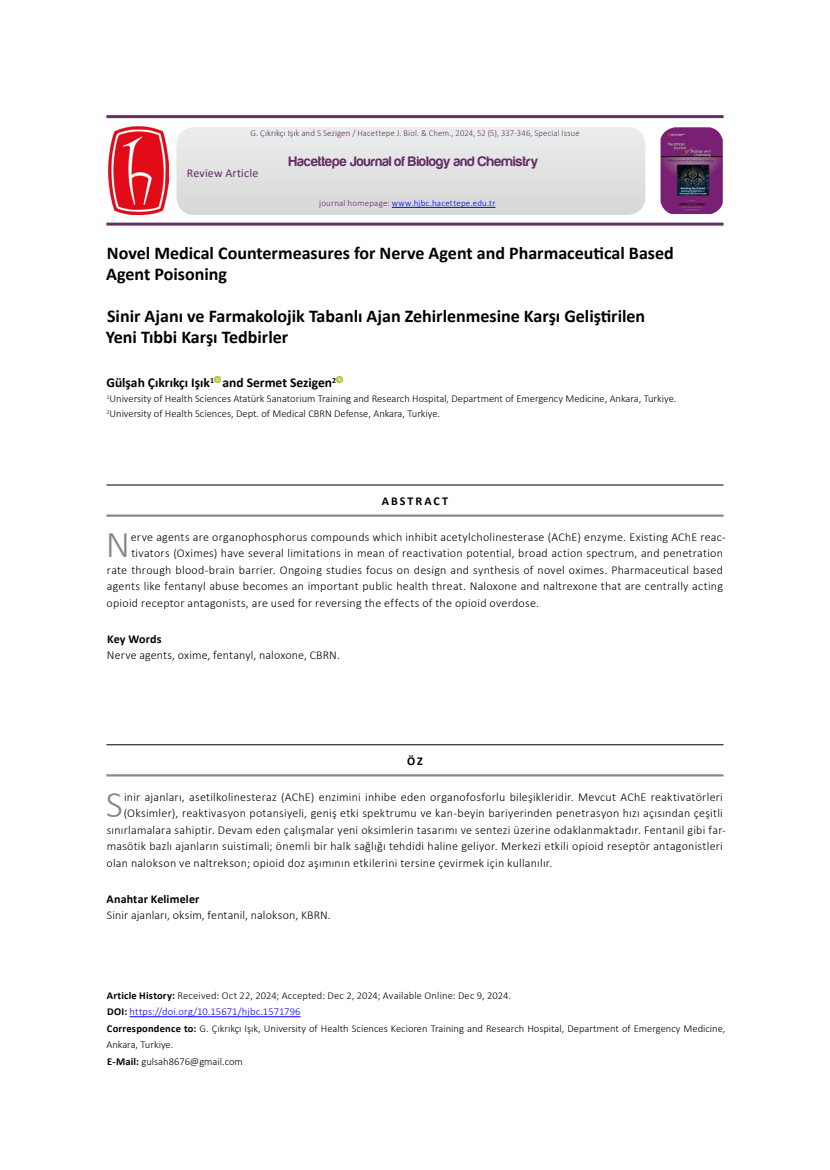
<style>
.page{position:relative;width:830px;height:1170px;background:#fff}
.page>*{position:absolute;margin:0;border:0;box-sizing:border-box;transform-origin:0 0}
.t1{font:300 37.95px "Calibri";color:#878787}
.t2{font:700 18px/21px "Calibri";color:#000}
.t3{font:14.25px "Harabara";letter-spacing:.015em;color:#642e68}
.t4{font:700 13.5px "Calibri";color:#000}
.t5{font:300 12px "Calibri";letter-spacing:.02em;color:#000}
.t6{font:700 12px "Calibri";letter-spacing:.015em;color:#000}
.t7{font:12px "Calibri";letter-spacing:.015em;color:#642e68}
.t8{font:700 12px "Calibri";letter-spacing:.17em;color:#000}
.t9{font:300 10.5px/16.5px "Calibri";color:#000}
.t10{font:300 9px "Calibri";letter-spacing:.015em;color:#642e68}
.t11{font:300 9px "Calibri";letter-spacing:.02em;color:#00f}
.s1{color:#642e68}
.s2{font-weight:700}
.s3{color:#00f}
</style>
<div class="page">
<svg style="left:214px;top:376px;width:6px;height:6px"></svg>
<svg style="left:336px;top:376px;width:6px;height:6px"></svg>
<hr style="left:106px;top:744px;width:617px;height:1px;background:#000">
<hr style="left:106px;top:774px;width:617px;height:2px;background:#878787">
<hr style="left:106px;top:484px;width:617px;height:1px;background:#000">
<hr style="left:106px;top:514px;width:617px;height:2px;background:#878787">
<hr style="left:129px;top:1016px;width:171px;height:1px;background:#00f">
<img style="left:108px;top:127px;width:60px;height:88px">
<img style="left:660px;top:127px;width:62px;height:87px">
<hr style="left:106px;top:115px;width:617px;height:3px;background:#642e68">
<hr style="left:106px;top:222px;width:617px;height:3px;background:#642e68">
<hr style="left:391px;top:207px;width:104px;height:1px;background:#00f">
<p class="t10" style="left:250px;top:127px;width:330px">G. Çıkrıkçı Işık and S Sezigen / Hacettepe J. Biol. &amp; Chem., 2024, 52 (5), 337-346, Special Issue</p>
<p class="t7" style="left:187px;top:165px;width:73px">Review Article</p>
<p class="t11" style="left:319px;top:198px;width:178px"><span class="s1">journal homepage:</span> www.hjbc.hacettepe.edu.tr</p>
<p class="t3" style="left:289px;top:154px;width:251px">Hacettepe Journal of Biology and Chemistry</p>
<h2 class="t2" style="left:106px;top:242px;width:568px">Novel Medical Countermeasures for Nerve Agent and Pharmaceutical Based<br>Agent Poisoning</h2>
<h2 class="t2" style="left:106px;top:305px;width:540px">Sinir Ajanı ve Farmakolojik Tabanlı Ajan Zehirlenmesine Karşı Geliştirilen<br>Yeni Tıbbi Karşı Tedbirler</h2>
<p class="t4" style="left:106px;top:373px;width:231px">Gülşah Çıkrıkçı Işık<sup>1</sup> and Sermet Sezigen<sup>2</sup></p>
<p class="t9" style="left:106px;top:391px;width:571px;line-height:15px"><sup>1</sup>University of Health Sciences Atatürk Sanatorium Training and Research Hospital, Department of Emergency Medicine, Ankara, Turkiye.<br><sup>2</sup>University of Health Sciences, Dept. of Medical CBRN Defense, Ankara, Turkiye.</p>
<p class="t8" style="left:381px;top:492px;width:68px">ABSTRACT</p>
<h1 class="t1" style="left:106px;top:521px;width:26px">N</h1>
<p class="t5" style="left:131px;top:529px;width:596px">erve agents are organophosphorus compounds which inhibit acetylcholinesterase (AChE) enzyme. Existing AChE reac-</p>
<p class="t5" style="left:131px;top:546px;width:593px">tivators (Oximes) have several limitations in mean of reactivation potential, broad action spectrum, and penetration</p>
<p class="t5" style="left:107px;top:562px;width:617px">rate through blood-brain barrier. Ongoing studies focus on design and synthesis of novel oximes. Pharmaceutical based</p>
<p class="t5" style="left:107px;top:579px;width:617px">agents like fentanyl abuse becomes an important public health threat. Naloxone and naltrexone that are centrally acting</p>
<p class="t5" style="left:106px;top:595px;width:433px">opioid receptor antagonists, are used for reversing the effects of the opioid overdose.</p>
<p class="t6" style="left:107px;top:630px;width:56px">Key Words</p>
<p class="t5" style="left:107px;top:648px;width:234px">Nerve agents, oxime, fentanyl, naloxone, CBRN.</p>
<p class="t6" style="left:407px;top:752px;width:17px">ÖZ</p>
<h1 class="t1" style="left:106px;top:780px;width:19px">S</h1>
<p class="t5" style="left:124px;top:789px;width:600px">inir ajanları, asetilkolinesteraz (AChE) enzimini inhibe eden organofosforlu bileşikleridir. Mevcut AChE reaktivatörleri</p>
<p class="t5" style="left:124px;top:805px;width:600px">(Oksimler), reaktivasyon potansiyeli, geniş etki spektrumu ve kan-beyin bariyerinden penetrasyon hızı açısından çeşitli</p>
<p class="t5" style="left:107px;top:822px;width:620px">sınırlamalara sahiptir. Devam eden çalışmalar yeni oksimlerin tasarımı ve sentezi üzerine odaklanmaktadır. Fentanil gibi far-</p>
<p class="t5" style="left:107px;top:838px;width:617px">masötik bazlı ajanların suistimali; önemli bir halk sağlığı tehdidi haline geliyor. Merkezi etkili opioid reseptör antagonistleri</p>
<p class="t5" style="left:106px;top:855px;width:447px">olan nalokson ve naltrekson; opioid doz aşımının etkilerini tersine çevirmek için kullanılır.</p>
<p class="t6" style="left:106px;top:890px;width:94px">Anahtar Kelimeler</p>
<p class="t5" style="left:107px;top:907px;width:225px">Sinir ajanları, oksim, fentanil, nalokson, KBRN.</p>
<p class="t9" style="left:106px;top:986px;width:620px"><span class="s2">Article History:</span> Received: Oct 22, 2024; Accepted: Dec 2, 2024; Available Online: Dec 9, 2024.<br><span class="s2">DOI:</span> <span class="s3">https://doi.org/10.15671/hjbc.1571796<br></span><span class="s2">Correspondence to:</span> G. Çıkrıkçı Işık, University of Health Sciences Kecioren Training and Research Hospital, Department of Emergency Medicine, Ankara, Turkiye.<br><span class="s2">E-Mail:</span> gulsah8676@gmail.com</p>
</div>
